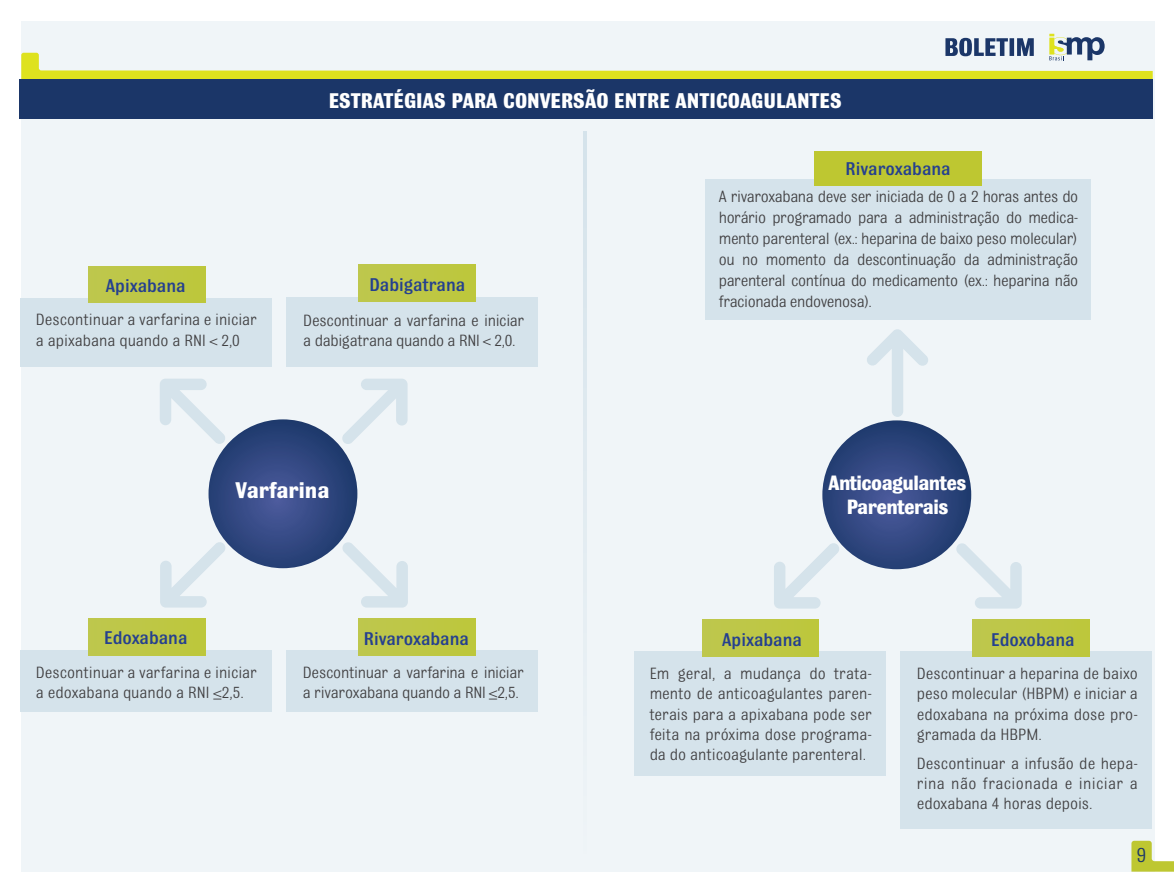
<style>
.page{position:relative;width:1174px;height:893px;background:#fff}
.page>*{position:absolute;margin:0;border:0;box-sizing:border-box;transform-origin:0 0}
.t1{font:700 24px "Bulldog";color:#fff}
.t2{font:700 22.5px "Bulldog";color:#fff}
.t3{font:700 21.9px/24px "Bulldog";letter-spacing:-.025em;color:#fff;text-align:center}
.t4{font:21.6px "Bulldog";color:#1b3668}
.t5{font:500 19.5px "Bulldog";color:#25408f}
.t6{font:17.25px/20.2px "Bulldog";letter-spacing:-.005em;color:#414042;text-align:justify}
</style>
<div class="page">
<div style="left:21px;top:21px;width:1133px;height:851px;background:#f0f5f8"></div>
<svg style="left:21px;top:34px;width:1131px;height:46px"></svg>
<svg style="left:1131px;top:841px;width:43px;height:31px"></svg>
<hr style="left:584px;top:131px;width:3px;height:722px;background:#d5e3eb">
<div style="left:20px;top:80px;width:1132px;height:39px;background:#1b3668"></div>
<div style="left:705px;top:180px;width:385px;height:140px;background:#d5e3eb"></div>
<div style="left:900px;top:652px;width:251px;height:177px;background:#d5e3eb"></div>
<div style="left:634px;top:652px;width:251px;height:124px;background:#d5e3eb"></div>
<div style="left:702px;top:620px;width:117px;height:36px;background:#bec745"></div>
<div style="left:972px;top:620px;width:117px;height:36px;background:#bec745"></div>
<svg style="left:867px;top:329px;width:61px;height:88px"></svg>
<svg style="left:956px;top:543px;width:65px;height:66px"></svg>
<svg style="left:774px;top:543px;width:65px;height:66px"></svg>
<svg style="left:822px;top:420px;width:149px;height:149px;background:#30477f"></svg>
<div style="left:814px;top:151px;width:168px;height:35px;background:#bec731"></div>
<div style="left:286px;top:651px;width:251px;height:61px;background:#d5e3eb"></div>
<div style="left:21px;top:651px;width:251px;height:61px;background:#d5e3eb"></div>
<div style="left:88px;top:619px;width:117px;height:36px;background:#bec745"></div>
<div style="left:358px;top:619px;width:117px;height:36px;background:#bec745"></div>
<svg style="left:342px;top:542px;width:66px;height:66px"></svg>
<svg style="left:160px;top:542px;width:65px;height:66px"></svg>
<svg style="left:208px;top:419px;width:149px;height:149px;background:#31477f"></svg>
<svg style="left:160px;top:379px;width:65px;height:65px"></svg>
<svg style="left:342px;top:379px;width:65px;height:65px"></svg>
<div style="left:286px;top:297px;width:251px;height:70px;background:#d5e3eb"></div>
<div style="left:21px;top:298px;width:251px;height:69px;background:#d5e3eb"></div>
<div style="left:88px;top:266px;width:117px;height:37px;background:#bec745"></div>
<div style="left:358px;top:265px;width:117px;height:36px;background:#bec745"></div>
<h2 class="t2" style="left:329px;top:89px;width:514px">ESTRATÉGIAS PARA CONVERSÃO ENTRE ANTICOAGULANTES</h2>
<p class="t5" style="left:106px;top:275px;width:81px">Apixabana</p>
<p class="t5" style="left:369px;top:275px;width:97px">Dabigatrana</p>
<p class="t6" style="left:36px;top:310px;width:222px">Descontinuar a varfarina e iniciar a apixabana quando a RNI &lt; 2,0</p>
<p class="t6" style="left:303px;top:310px;width:222px">Descontinuar a varfarina e iniciar a dabigatrana quando a RNI &lt; 2,0.</p>
<h1 class="t1" style="left:236px;top:478px;width:95px">Varfarina</h1>
<p class="t5" style="left:845px;top:158px;width:106px">Rivaroxabana</p>
<p class="t6" style="left:719px;top:186px;width:361px;line-height:21px">A rivaroxabana deve ser iniciada de 0 a 2 horas antes do horário programado para a administração do medica&shy;mento parenteral (ex.: heparina de baixo peso molecular) ou no momento da descontinuação da administração parenteral contínua do medicamento (ex.: heparina não fracionada endovenosa).</p>
<p class="t3" style="left:828px;top:470px;width:139px">Anticoagulantes<br>Parenterais</p>
<p class="t5" style="left:104px;top:628px;width:85px">Edoxabana</p>
<p class="t5" style="left:364px;top:628px;width:106px">Rivaroxabana</p>
<p class="t5" style="left:722px;top:629px;width:81px">Apixabana</p>
<p class="t5" style="left:991px;top:630px;width:85px">Edoxobana</p>
<p class="t6" style="left:36px;top:662px;width:222px">Descontinuar a varfarina e iniciar a edoxabana quando a RNI ≤2,5.</p>
<p class="t6" style="left:303px;top:662px;width:222px">Descontinuar a varfarina e iniciar a rivaroxabana quando a RNI ≤2,5.</p>
<p class="t6" style="left:649px;top:663px;width:223px">Em geral, a mudança do trata&shy;mento de anticoagulantes paren&shy;terais para a apixabana pode ser feita na próxima dose programa&shy;da do anticoagulante parenteral.</p>
<p class="t6" style="left:916px;top:663px;width:222px">Descontinuar a heparina de baixo peso molecular (HBPM) e iniciar a edoxabana na próxima dose pro&shy;gramada da HBPM.</p>
<p class="t6" style="left:916px;top:753px;width:222px">Descontinuar a infusão de hepa&shy;rina não fracionada e iniciar a edoxabana 4 horas depois.</p>
<p class="t4" style="left:1136px;top:844px;width:11px">9</p>
</div>
